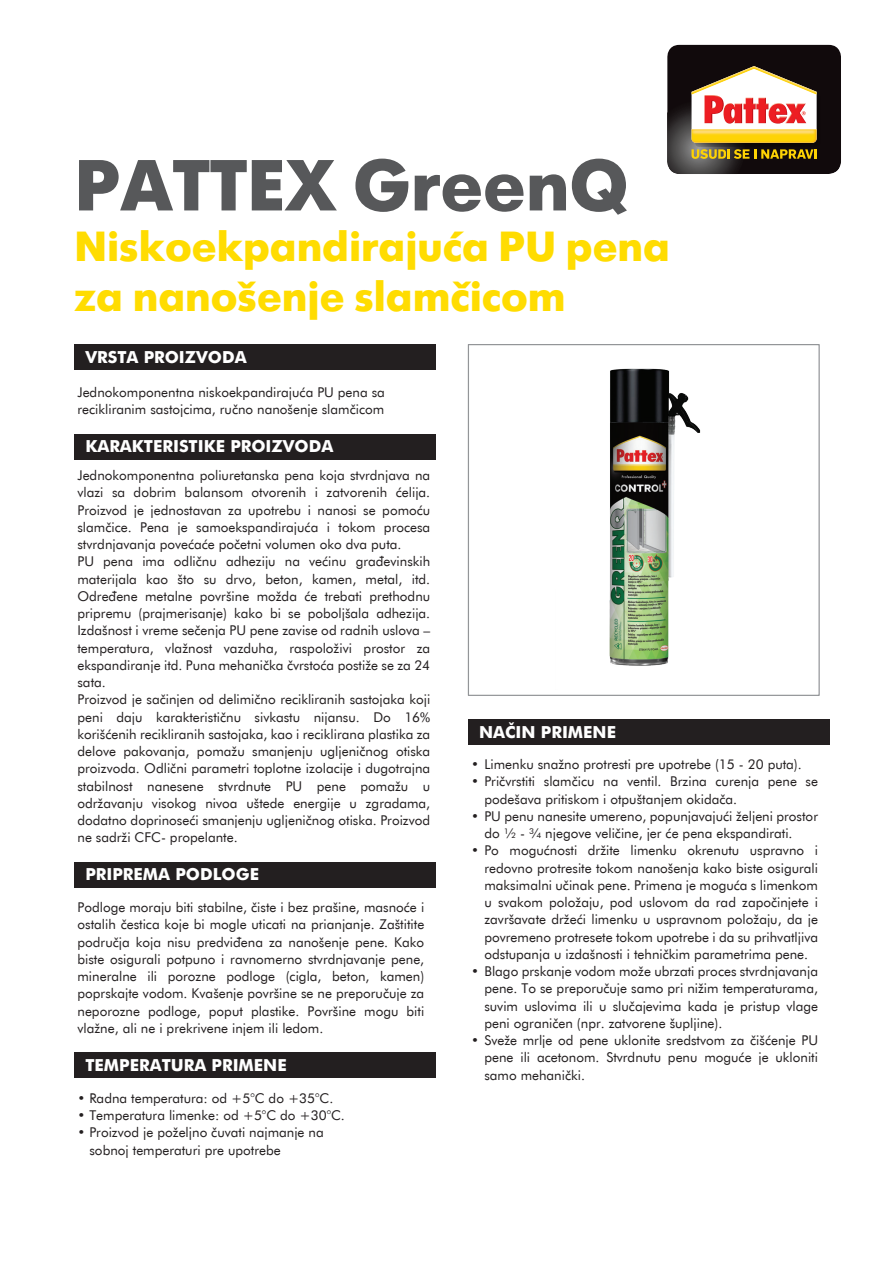
<style>
.page{position:relative;width:893px;height:1263px;background:#fff}
.page>*{position:absolute;margin:0;border:0;box-sizing:border-box;transform-origin:0 0}
.t1{font:700 72px "Futura Futuris";color:#57585a}
.t2{font:700 42px/50.4px "Futura Futuris";color:#ffdc01}
.t3{font:700 16.5px "Futura EU";color:#fff}
.t4{font:13.5px/17.2px "Futura EU";color:#231f20}
</style>
<div class="page">
<div style="left:75px;top:862px;width:361px;height:25px;background:#231f20"></div>
<div style="left:75px;top:1053px;width:361px;height:25px;background:#231f20"></div>
<div style="left:75px;top:434px;width:361px;height:25px;background:#231f20"></div>
<div style="left:75px;top:345px;width:361px;height:25px;background:#231f20"></div>
<div style="left:468px;top:719px;width:362px;height:26px;background:#231f20"></div>
<svg style="left:667px;top:45px;width:174px;height:129px"></svg>
<div style="left:468px;top:344px;width:352px;height:352px;border:1px solid #939598"></div>
<img style="left:609px;top:368px;width:92px;height:298px">
<h1 class="t1" style="left:74px;top:143px;width:555px">PATTEX GreenQ</h1>
<h2 class="t2" style="left:74px;top:222px;width:597px">Niskoekpandirajuća PU pena za nanošenje slamčicom</h2>
<p class="t3" style="left:85px;top:347px;width:163px">VRSTA PROIZVODA</p>
<p class="t4" style="left:77px;top:384px;width:309px">Jednokomponentna niskoekpandirajuća PU pena sa recikliranim sastojcima, ručno nanošenje slamčicom</p>
<p class="t3" style="left:85px;top:436px;width:249px">KARAKTERISTIKE PROIZVODA</p>
<p class="t4" style="left:77px;top:467px;width:354px">Jednokomponentna poliuretanska pena koja stvrdnjava na vlazi sa dobrim balansom otvorenih i zatvorenih ćelija.<br>Proizvod je jednostavan za upotrebu i nanosi se pomoću slamčice. Pena je samoekspandirajuća i tokom procesa stvrdnjavanja povećaće početni volumen oko dva puta.<br>PU pena ima odličnu adheziju na većinu građevinskih materijala kao što su drvo, beton, kamen, metal, itd.<br>Određene metalne površine možda će trebati prethodnu pripremu (prajmerisanje) kako bi se poboljšala adhezija.<br>Izdašnost i vreme sečenja PU pene zavise od radnih uslova – temperatura, vlažnost vazduha, raspoloživi prostor za ekspandiranje itd. Puna mehanička čvrstoća postiže se za 24 sata.<br>Proizvod je sačinjen od delimično recikliranih sastojaka koji peni daju karakterističnu sivkastu nijansu. Do 16% korišćenih recikliranih sastojaka, kao i reciklirana plastika za delove pakovanja, pomažu smanjenju ugljeničnog otiska proizvoda. Odlični parametri toplotne izolacije i dugotrajna stabilnost nanesene stvrdnute PU pene pomažu u održavanju visokog nivoa uštede energije u zgradama, dodatno doprinoseći smanjenju ugljeničnog otiska. Proizvod ne sadrži CFC- propelante.</p>
<p class="t3" style="left:85px;top:864px;width:175px">PRIPREMA PODLOGE</p>
<p class="t4" style="left:77px;top:899px;width:348px;text-align:justify">Podloge moraju biti stabilne, čiste i bez prašine, masnoće i ostalih čestica koje bi mogle uticati na prianjanje. Zaštitite područja koja nisu predviđena za nanošenje pene. Kako biste osigurali potpuno i ravnomerno stvrdnjavanje pene, mineralne ili porozne podloge (cigla, beton, kamen) poprskajte vodom. Kvašenje površine se ne preporučuje za neporozne podloge, poput plastike. Površine mogu biti vlažne, ali ne i prekrivene injem ili ledom.</p>
<p class="t3" style="left:85px;top:1055px;width:203px">TEMPERATURA PRIMENE</p>
<p class="t4" style="left:77px;top:1090px;width:257px">• Radna temperatura: od +5°C do +35°C.</p>
<p class="t4" style="left:77px;top:1107px;width:269px">• Temperatura limenke: od +5°C do +30°C.</p>
<p class="t4" style="left:89px;top:1124px;width:236px;text-indent:-12px">• Proizvod je poželjno čuvati najmanje na sobnoj temperaturi pre upotrebe</p>
<p class="t3" style="left:479px;top:721px;width:138px">NAČIN PRIMENE</p>
<p class="t4" style="left:471px;top:756px;width:332px">• Limenku snažno protresti pre upotrebe (15 - 20 puta).</p>
<p class="t4" style="left:484px;top:773px;width:335px;text-indent:-13px">• Pričvrstiti slamčicu na ventil. Brzina curenja pene se podešava pritiskom i otpuštanjem okidača.</p>
<p class="t4" style="left:484px;top:808px;width:335px;text-indent:-13px">• PU penu nanesite umereno, popunjavajući željeni prostor do ½ - ¾ njegove veličine, jer će pena ekspandirati.</p>
<p class="t4" style="left:484px;top:842px;width:335px;text-align:justify;text-indent:-13px">• Po mogućnosti držite limenku okrenutu uspravno i redovno protresite tokom nanošenja kako biste osigurali maksimalni učinak pene. Primena je moguća s limenkom u svakom položaju, pod uslovom da rad započinjete i završavate držeći limenku u uspravnom položaju, da je povremeno protresete tokom upotrebe i da su prihvatljiva odstupanja u izdašnosti i tehničkim parametrima pene.</p>
<p class="t4" style="left:484px;top:963px;width:335px;text-align:justify;text-indent:-13px">• Blago prskanje vodom može ubrzati proces stvrdnjavanja pene. To se preporučuje samo pri nižim temperaturama, suvim uslovima ili u slučajevima kada je pristup vlage peni ograničen (npr. zatvorene šupljine).</p>
<p class="t4" style="left:484px;top:1032px;width:335px;text-align:justify;text-indent:-13px">• Sveže mrlje od pene uklonite sredstvom za čišćenje PU pene ili acetonom. Stvrdnutu penu moguće je ukloniti samo mehanički.</p>
</div>
